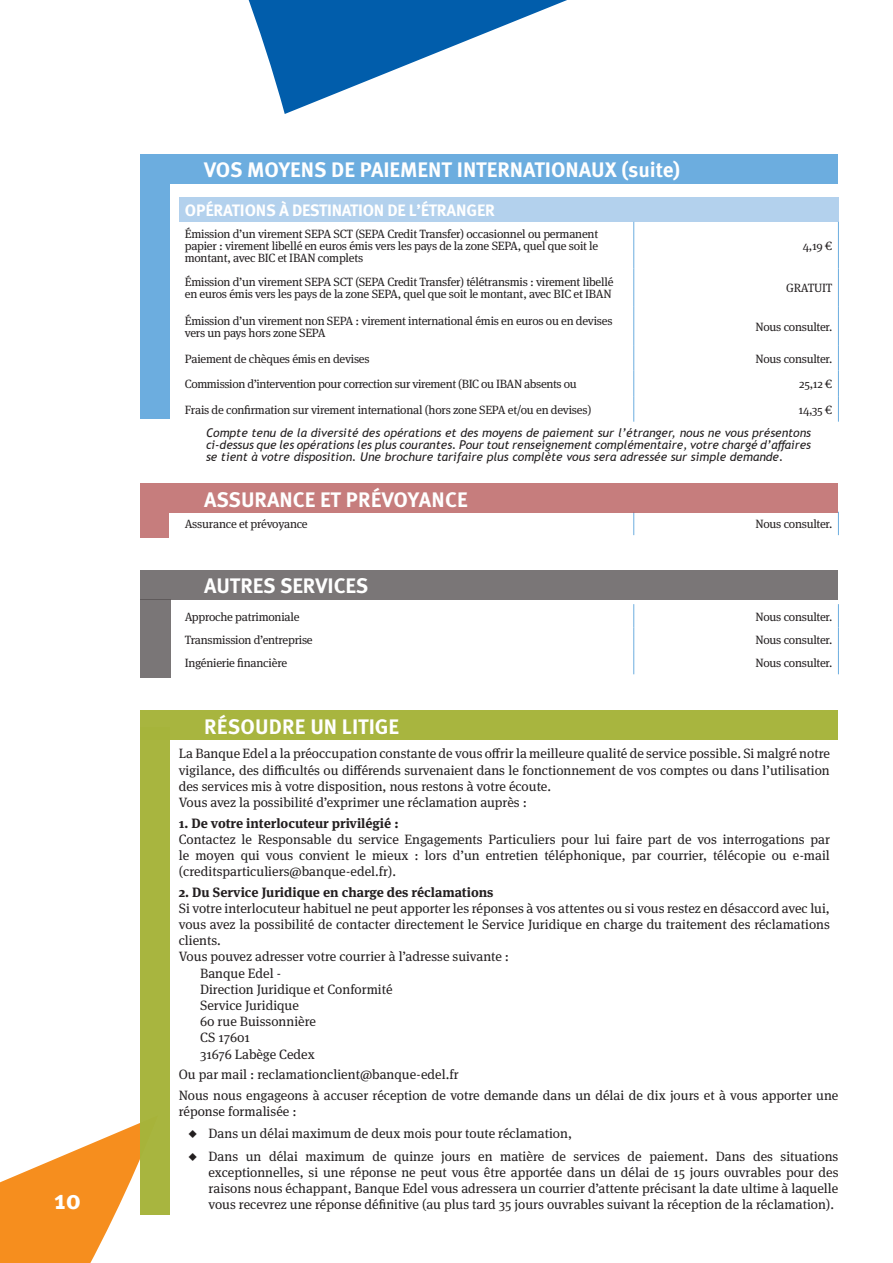
<style>
.page{position:relative;width:893px;height:1263px;background:#fff}
.page>*{position:absolute;margin:0;border:0;box-sizing:border-box;transform-origin:0 0}
.t1{font:700 27px "Meta Pro";color:#fff}
.t2{font:700 21px "Meta Pro";color:#fff}
.t3{font:700 16.5px "Meta Pro";letter-spacing:-.01em;color:#fff}
.t4{font:13.5px/16.2px "Meta Serif OT";color:#231f20}
.t5{font:700 13.5px "Meta Serif OT";color:#231f20}
.t6{font:12px/12px "Meta Serif OT";letter-spacing:-.02em;color:#231f20}
.t7{font:italic 12px/12px "Trebuchet MS";color:#231f20;text-align:justify}
</style>
<div class="page">
<svg style="left:248px;top:0;width:319px;height:114px"></svg>
<svg style="left:0;top:1123px;width:140px;height:140px"></svg>
<div style="left:179px;top:197px;width:659px;height:25px;background:#b3d1ed"></div>
<hr style="left:633px;top:269px;width:1px;height:38px;background:#6caddf">
<hr style="left:838px;top:269px;width:1px;height:38px;background:#6caddf">
<hr style="left:633px;top:222px;width:1px;height:47px;background:#6caddf">
<hr style="left:838px;top:222px;width:1px;height:47px;background:#6caddf">
<hr style="left:633px;top:307px;width:1px;height:38px;background:#6caddf">
<hr style="left:838px;top:307px;width:1px;height:38px;background:#6caddf">
<svg style="left:633px;top:345px;width:1px;height:77px"></svg>
<svg style="left:838px;top:345px;width:1px;height:77px"></svg>
<svg style="left:633px;top:513px;width:1px;height:22px"></svg>
<svg style="left:838px;top:512px;width:1px;height:23px"></svg>
<svg style="left:633px;top:604px;width:1px;height:70px"></svg>
<svg style="left:838px;top:604px;width:1px;height:70px"></svg>
<div style="left:140px;top:483px;width:698px;height:30px;background:#c67d7d"></div>
<div style="left:140px;top:600px;width:31px;height:78px;background:#7a7677"></div>
<div style="left:140px;top:570px;width:698px;height:30px;background:#7a7677"></div>
<div style="left:140px;top:513px;width:29px;height:24px;background:#c67d7d"></div>
<div style="left:140px;top:727px;width:30px;height:488px;background:#a6b43b"></div>
<div style="left:140px;top:710px;width:698px;height:30px;background:#a6b43b"></div>
<div style="left:140px;top:154px;width:30px;height:264px;background:#6caddf"></div>
<div style="left:140px;top:154px;width:698px;height:29px;background:#6caddf"></div>
<h1 class="t1" style="left:54px;top:1182px;width:28px">10</h1>
<h2 class="t2" style="left:204px;top:156px;width:478px">VOS MOYENS DE PAIEMENT INTERNATIONAUX (suite)</h2>
<p class="t3" style="left:185px;top:199px;width:312px">OPÉRATIONS À DESTINATION DE L’ÉTRANGER</p>
<p class="t6" style="left:185px;top:228px;width:415px;text-align:justify">Émission d’un virement SEPA SCT (SEPA Credit Transfer) occasionnel ou permanent papier : virement libellé en euros émis vers les pays de la zone SEPA, quel que soit le montant, avec BIC et IBAN complets</p>
<p class="t6" style="left:803px;top:240px;width:31px">4,19 €</p>
<p class="t6" style="left:185px;top:277px;width:430px">Émission d’un virement SEPA SCT (SEPA Credit Transfer) télétransmis : virement libellé en euros émis vers les pays de la zone SEPA, quel que soit le montant, avec BIC et IBAN</p>
<p class="t6" style="left:786px;top:283px;width:48px">GRATUIT</p>
<p class="t6" style="left:185px;top:315px;width:429px">Émission d’un virement non SEPA : virement international émis en euros ou en devises vers un pays hors zone SEPA</p>
<p class="t6" style="left:755px;top:321px;width:78px">Nous consulter.</p>
<p class="t6" style="left:185px;top:353px;width:186px">Paiement de chèques émis en devises</p>
<p class="t6" style="left:755px;top:353px;width:78px">Nous consulter.</p>
<p class="t6" style="left:185px;top:378px;width:393px">Commission d’intervention pour correction sur virement (BIC ou IBAN absents ou</p>
<p class="t6" style="left:799px;top:378px;width:35px">25,12 €</p>
<p class="t6" style="left:185px;top:404px;width:408px">Frais de confirmation sur virement international (hors zone SEPA et/ou en devises)</p>
<p class="t6" style="left:798px;top:404px;width:36px">14,35 €</p>
<p class="t7" style="left:206px;top:426px;width:607px">Compte tenu de la diversité des opérations et des moyens de paiement sur l’étranger, nous ne vous présentons ci-dessus que les opérations les plus courantes. Pour tout renseignement complémentaire, votre chargé d’affaires se tient à votre disposition. Une brochure tarifaire plus complète vous sera adressée sur simple demande.</p>
<h2 class="t2" style="left:204px;top:486px;width:265px">ASSURANCE ET PRÉVOYANCE</h2>
<p class="t6" style="left:185px;top:518px;width:124px">Assurance et prévoyance</p>
<p class="t6" style="left:755px;top:518px;width:78px">Nous consulter.</p>
<h2 class="t2" style="left:204px;top:573px;width:166px">AUTRES SERVICES</h2>
<p class="t6" style="left:185px;top:611px;width:116px">Approche patrimoniale</p>
<p class="t6" style="left:755px;top:611px;width:78px">Nous consulter.</p>
<p class="t6" style="left:185px;top:634px;width:129px">Transmission d’entreprise</p>
<p class="t6" style="left:755px;top:634px;width:78px">Nous consulter.</p>
<p class="t6" style="left:185px;top:657px;width:104px">Ingénierie financière</p>
<p class="t6" style="left:755px;top:657px;width:78px">Nous consulter.</p>
<h2 class="t2" style="left:204px;top:713px;width:197px">RÉSOUDRE UN LITIGE</h2>
<p class="t4" style="left:179px;top:746px;width:653px">La Banque Edel a la préoccupation constante de vous offrir la meilleure qualité de service possible. Si malgré notre vigilance, des difficultés ou différends survenaient dans le fonctionnement de vos comptes ou dans l’utilisation des services mis à votre disposition, nous restons à votre écoute.<br>Vous avez la possibilité d’exprimer une réclamation auprès :</p>
<p class="t5" style="left:179px;top:814px;width:221px">1. De votre interlocuteur privilégié :</p>
<p class="t4" style="left:179px;top:831px;width:653px;text-align:justify">Contactez le Responsable du service Engagements Particuliers pour lui faire part de vos interrogations par le moyen qui vous convient le mieux : lors d’un entretien téléphonique, par courrier, télécopie ou e-mail (creditsparticuliers@banque-edel.fr).</p>
<p class="t5" style="left:179px;top:884px;width:316px">2. Du Service Juridique en charge des réclamations</p>
<p class="t4" style="left:179px;top:900px;width:653px">Si votre interlocuteur habituel ne peut apporter les réponses à vos attentes ou si vous restez en désaccord avec lui,</p>
<p class="t4" style="left:179px;top:916px;width:653px">vous avez la possibilité de contacter directement le Service Juridique en charge du traitement des réclamations</p>
<p class="t4" style="left:179px;top:933px;width:44px">clients.</p>
<p class="t4" style="left:179px;top:949px;width:332px">Vous pouvez adresser votre courrier à l’adresse suivante :</p>
<p class="t4" style="left:200px;top:965px;width:82px">Banque Edel -</p>
<p class="t4" style="left:200px;top:981px;width:194px">Direction Juridique et Conformité</p>
<p class="t4" style="left:200px;top:997px;width:100px">Service Juridique</p>
<p class="t4" style="left:200px;top:1014px;width:118px">60 rue Buissonnière</p>
<p class="t4" style="left:200px;top:1030px;width:52px">CS 17601</p>
<p class="t4" style="left:200px;top:1046px;width:116px">31676 Labège Cedex</p>
<p class="t4" style="left:179px;top:1064px;width:661px;line-height:20.4px">Ou par mail : reclamationclient@banque-edel.fr<br>Nous nous engageons à accuser réception de votre demande dans un délai de dix jours et à vous apporter une</p>
<p class="t4" style="left:209px;top:1100px;width:631px;line-height:22.5px;text-indent:-30px">réponse formalisée :<br>Dans un délai maximum de deux mois pour toute réclamation,<br>Dans un délai maximum de quinze jours en matière de services de paiement. Dans des situations</p>
<p class="t4" style="left:209px;top:1164px;width:631px;text-align:justify">exceptionnelles, si une réponse ne peut vous être apportée dans un délai de 15 jours ouvrables pour des raisons nous échappant, Banque Edel vous adressera un courrier d’attente précisant la date ultime à laquelle vous recevrez une réponse définitive (au plus tard 35 jours ouvrables suivant la réception de la réclamation).</p>
</div>
